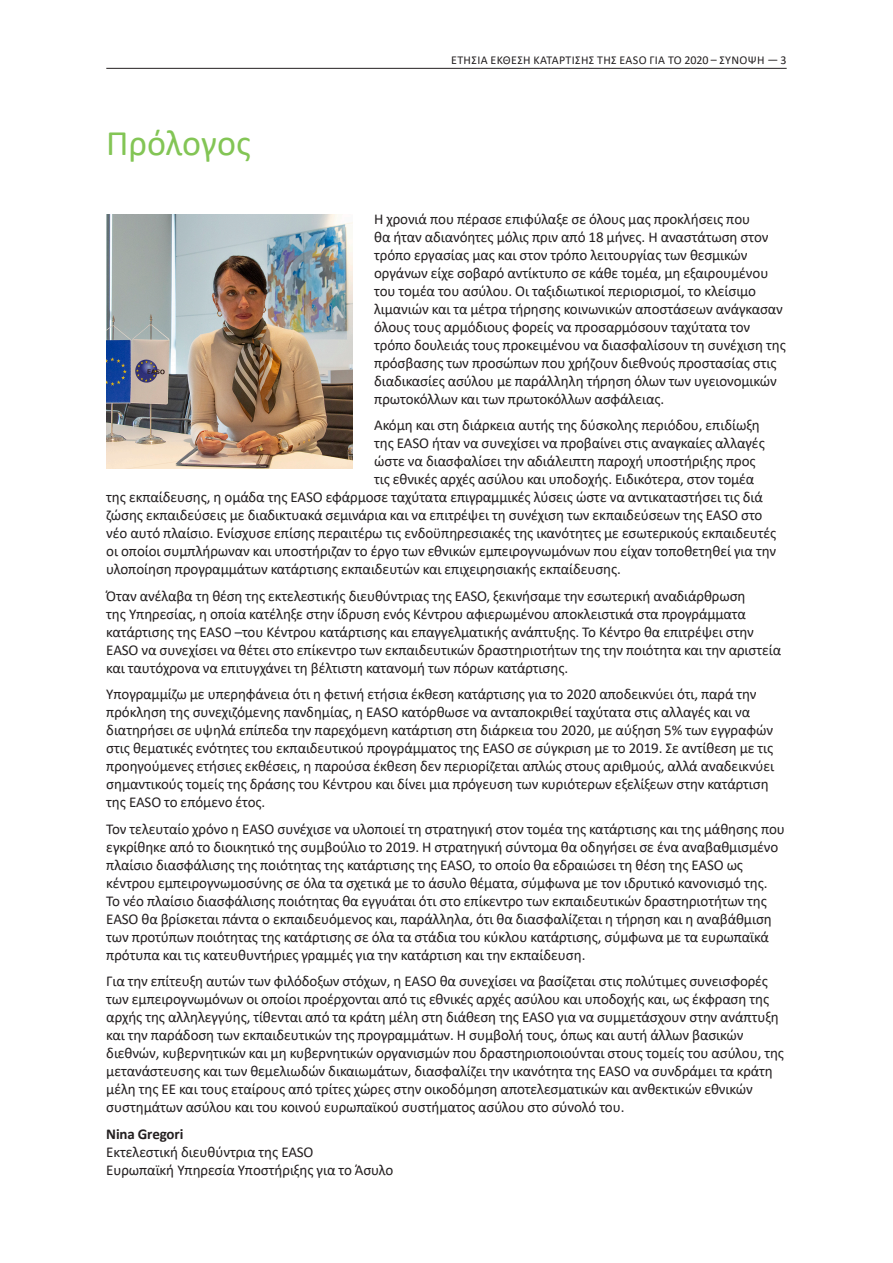
<style>
.page{position:relative;width:893px;height:1263px;background:#fff}
.page>*{position:absolute;margin:0;border:0;box-sizing:border-box;transform-origin:0 0}
.title_1{font:36px "Calibri";color:#83c555}
.body{font:15px/18px "Calibri";letter-spacing:-.01em;color:#231f20}
.t1{font:12px "Calibri";letter-spacing:.03em;color:#231f20}
.s1{font-weight:700}
</style>
<div class="page">
<hr style="left:106px;top:68px;width:681px;height:1px;background:#231f20">
<img style="left:106px;top:215px;width:247px;height:254px">
<p class="title_1" style="left:106px;top:118px;width:146px">Πρόλογος</p>
<p class="t1" style="left:451px;top:51px;width:337px">ΕΤΉΣΙΑ ΈΚΘΕΣΗ ΚΑΤΆΡΤΙΣΗΣ ΤΗΣ EASO ΓΙΑ ΤΟ 2020 – ΣΎΝΟΨΗ — 3</p>
<p class="body" style="left:374px;top:209px;width:413px">Η χρονιά που πέρασε επιφύλαξε σε όλους μας προκλήσεις που<br>θα ήταν αδιανόητες μόλις πριν από 18 μήνες. Η αναστάτωση στον τρόπο εργασίας μας και στον τρόπο λειτουργίας των θεσμικών οργάνων είχε σοβαρό αντίκτυπο σε κάθε τομέα, μη εξαιρουμένου του τομέα του ασύλου. Οι ταξιδιωτικοί περιορισμοί, το κλείσιμο λιμανιών και τα μέτρα τήρησης κοινωνικών αποστάσεων ανάγκασαν όλους τους αρμόδιους φορείς να προσαρμόσουν ταχύτατα τον τρόπο δουλειάς τους προκειμένου να διασφαλίσουν τη συνέχιση της πρόσβασης των προσώπων που χρήζουν διεθνούς προστασίας στις διαδικασίες ασύλου με παράλληλη τήρηση όλων των υγειονομικών πρωτοκόλλων και των πρωτοκόλλων ασφάλειας.</p>
<p class="body" style="left:374px;top:416px;width:387px">Ακόμη και στη διάρκεια αυτής της δύσκολης περιόδου, επιδίωξη</p>
<p class="body" style="left:374px;top:434px;width:392px">της EASO ήταν να συνεχίσει να προβαίνει στις αναγκαίες αλλαγές</p>
<p class="body" style="left:374px;top:452px;width:383px">ώστε να διασφαλίσει την αδιάλειπτη παροχή υποστήριξης προς</p>
<p class="body" style="left:374px;top:470px;width:382px">τις εθνικές αρχές ασύλου και υποδοχής. Ειδικότερα, στον τομέα</p>
<p class="body" style="left:106px;top:488px;width:658px">της εκπαίδευσης, η ομάδα της EASO εφάρμοσε ταχύτατα επιγραμμικές λύσεις ώστε να αντικαταστήσει τις διά</p>
<p class="body" style="left:106px;top:506px;width:658px">ζώσης εκπαιδεύσεις με διαδικτυακά σεμινάρια και να επιτρέψει τη συνέχιση των εκπαιδεύσεων της EASO στο</p>
<p class="body" style="left:106px;top:524px;width:671px">νέο αυτό πλαίσιο. Ενίσχυσε επίσης περαιτέρω τις ενδοϋπηρεσιακές της ικανότητες με εσωτερικούς εκπαιδευτές</p>
<p class="body" style="left:106px;top:542px;width:671px">οι οποίοι συμπλήρωναν και υποστήριζαν το έργο των εθνικών εμπειρογνωμόνων που είχαν τοποθετηθεί για την</p>
<p class="body" style="left:106px;top:560px;width:516px">υλοποίηση προγραμμάτων κατάρτισης εκπαιδευτών και επιχειρησιακής εκπαίδευσης.</p>
<p class="body" style="left:106px;top:586px;width:677px">Όταν ανέλαβα τη θέση της εκτελεστικής διευθύντριας της EASO, ξεκινήσαμε την εσωτερική αναδιάρθρωση<br>της Υπηρεσίας, η οποία κατέληξε στην ίδρυση ενός Κέντρου αφιερωμένου αποκλειστικά στα προγράμματα κατάρτισης της EASO –του Κέντρου κατάρτισης και επαγγελματικής ανάπτυξης. Το Κέντρο θα επιτρέψει στην EASO να συνεχίσει να θέτει στο επίκεντρο των εκπαιδευτικών δραστηριοτήτων της την ποιότητα και την αριστεία και ταυτόχρονα να επιτυγχάνει τη βέλτιστη κατανομή των πόρων κατάρτισης.</p>
<p class="body" style="left:106px;top:685px;width:669px">Υπογραμμίζω με υπερηφάνεια ότι η φετινή ετήσια έκθεση κατάρτισης για το 2020 αποδεικνύει ότι, παρά την πρόκληση της συνεχιζόμενης πανδημίας, η EASO κατόρθωσε να ανταποκριθεί ταχύτατα στις αλλαγές και να διατηρήσει σε υψηλά επίπεδα την παρεχόμενη κατάρτιση στη διάρκεια του 2020, με αύξηση 5% των εγγραφών στις θεματικές ενότητες του εκπαιδευτικού προγράμματος της EASO σε σύγκριση με το 2019. Σε αντίθεση με τις προηγούμενες ετήσιες εκθέσεις, η παρούσα έκθεση δεν περιορίζεται απλώς στους αριθμούς, αλλά αναδεικνύει σημαντικούς τομείς της δράσης του Κέντρου και δίνει μια πρόγευση των κυριότερων εξελίξεων στην κατάρτιση της EASO το επόμενο έτος.</p>
<p class="body" style="left:106px;top:819px;width:680px">Τον τελευταίο χρόνο η EASO συνέχισε να υλοποιεί τη στρατηγική στον τομέα της κατάρτισης και της μάθησης που εγκρίθηκε από το διοικητικό της συμβούλιο το 2019. Η στρατηγική σύντομα θα οδηγήσει σε ένα αναβαθμισμένο πλαίσιο διασφάλισης της ποιότητας της κατάρτισης της EASO, το οποίο θα εδραιώσει τη θέση της EASO ως κέντρου εμπειρογνωμοσύνης σε όλα τα σχετικά με το άσυλο θέματα, σύμφωνα με τον ιδρυτικό κανονισμό της.<br>Το νέο πλαίσιο διασφάλισης ποιότητας θα εγγυάται ότι στο επίκεντρο των εκπαιδευτικών δραστηριοτήτων της EASO θα βρίσκεται πάντα ο εκπαιδευόμενος και, παράλληλα, ότι θα διασφαλίζεται η τήρηση και η αναβάθμιση των προτύπων ποιότητας της κατάρτισης σε όλα τα στάδια του κύκλου κατάρτισης, σύμφωνα με τα ευρωπαϊκά πρότυπα και τις κατευθυντήριες γραμμές για την κατάρτιση και την εκπαίδευση.</p>
<p class="body" style="left:106px;top:972px;width:679px">Για την επίτευξη αυτών των φιλόδοξων στόχων, η EASO θα συνεχίσει να βασίζεται στις πολύτιμες συνεισφορές των εμπειρογνωμόνων οι οποίοι προέρχονται από τις εθνικές αρχές ασύλου και υποδοχής και, ως έκφραση της αρχής της αλληλεγγύης, τίθενται από τα κράτη μέλη στη διάθεση της EASO για να συμμετάσχουν στην ανάπτυξη και την παράδοση των εκπαιδευτικών της προγραμμάτων. Η συμβολή τους, όπως και αυτή άλλων βασικών διεθνών, κυβερνητικών και μη κυβερνητικών οργανισμών που δραστηριοποιούνται στους τομείς του ασύλου, της μετανάστευσης και των θεμελιωδών δικαιωμάτων, διασφαλίζει την ικανότητα της EASO να συνδράμει τα κράτη μέλη της ΕΕ και τους εταίρους από τρίτες χώρες στην οικοδόμηση αποτελεσματικών και ανθεκτικών εθνικών συστημάτων ασύλου και του κοινού ευρωπαϊκού συστήματος ασύλου στο σύνολό του.</p>
<p class="body" style="left:106px;top:1124px;width:289px"><span class="s1">Nina Gregori<br></span>Εκτελεστική διευθύντρια της EASO<br>Ευρωπαϊκή Υπηρεσία Υποστήριξης για το Άσυλο</p>
</div>
